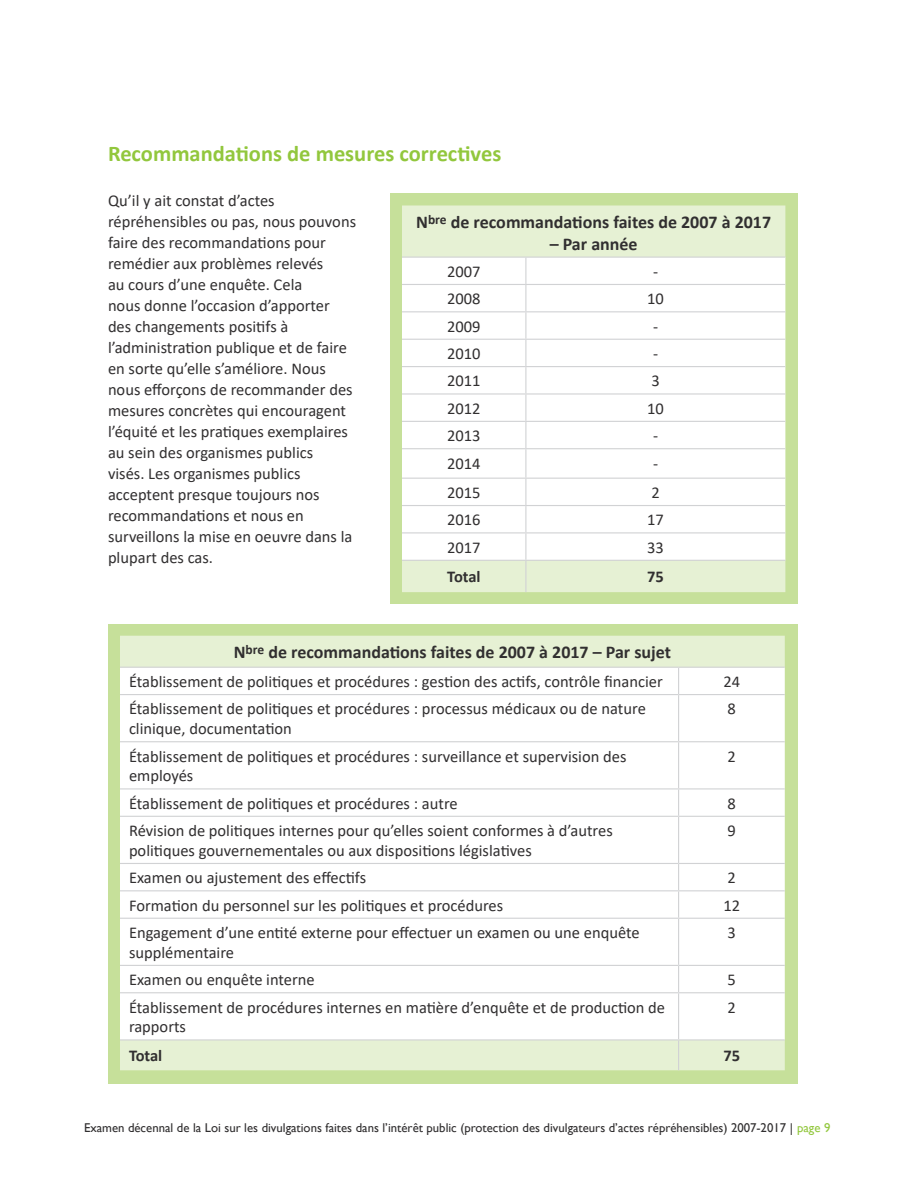
<style>
.page{position:relative;width:918px;height:1188px;background:#fff}
.page>*{position:absolute;margin:0;border:0;box-sizing:border-box;transform-origin:0 0}
.t1{font:700 22.5px "Calibri";color:#92c73d}
.t2{font:700 18px "Calibri";color:#312f30}
.t3{font:16.5px/21px "Calibri";color:#312f30}
.t4{font:700 16.5px "Calibri";color:#312f30}
.t5{font:12.75px "Gill Sans";color:#312f30}
.s1{color:#92c73d}
</style>
<div class="page">
<div style="left:108px;top:624px;width:690px;height:460px;background:#c6e09a"></div>
<div style="left:390px;top:194px;width:408px;height:410px;background:#c6e09a"></div>
<div style="left:402px;top:206px;width:383px;height:386px;background:#e6f1d4"></div>
<div style="left:402px;top:258px;width:383px;height:302px;background:#fff"></div>
<hr style="left:402px;top:257px;width:124px;height:1px;background:#d1d2d4">
<hr style="left:526px;top:257px;width:259px;height:1px;background:#d1d2d4">
<hr style="left:402px;top:284px;width:124px;height:1px;background:#d1d2d4">
<hr style="left:526px;top:284px;width:259px;height:1px;background:#d1d2d4">
<hr style="left:402px;top:311px;width:124px;height:1px;background:#d1d2d4">
<hr style="left:526px;top:311px;width:259px;height:1px;background:#d1d2d4">
<hr style="left:402px;top:339px;width:124px;height:1px;background:#d1d2d4">
<hr style="left:526px;top:339px;width:259px;height:1px;background:#d1d2d4">
<hr style="left:402px;top:366px;width:124px;height:1px;background:#d1d2d4">
<hr style="left:526px;top:366px;width:259px;height:1px;background:#d1d2d4">
<hr style="left:402px;top:393px;width:124px;height:2px;background:#d1d2d4">
<hr style="left:526px;top:393px;width:259px;height:2px;background:#d1d2d4">
<hr style="left:402px;top:421px;width:124px;height:1px;background:#d1d2d4">
<hr style="left:526px;top:421px;width:259px;height:1px;background:#d1d2d4">
<hr style="left:402px;top:448px;width:124px;height:1px;background:#d1d2d4">
<hr style="left:526px;top:448px;width:259px;height:1px;background:#d1d2d4">
<hr style="left:402px;top:478px;width:124px;height:1px;background:#d1d2d4">
<hr style="left:526px;top:478px;width:259px;height:1px;background:#d1d2d4">
<hr style="left:402px;top:505px;width:124px;height:1px;background:#d1d2d4">
<hr style="left:526px;top:505px;width:259px;height:1px;background:#d1d2d4">
<hr style="left:402px;top:532px;width:124px;height:1px;background:#d1d2d4">
<hr style="left:526px;top:532px;width:259px;height:1px;background:#d1d2d4">
<svg style="left:525px;top:258px;width:1px;height:302px"></svg>
<hr style="left:402px;top:560px;width:124px;height:1px;background:#d1d2d4">
<hr style="left:526px;top:560px;width:259px;height:1px;background:#d1d2d4">
<hr style="left:525px;top:561px;width:1px;height:31px;background:#d1d2d4">
<div style="left:120px;top:636px;width:665px;height:434px;background:#e6f1d4"></div>
<div style="left:120px;top:668px;width:665px;height:371px;background:#fff"></div>
<hr style="left:120px;top:667px;width:559px;height:1px;background:#d1d2d4">
<hr style="left:679px;top:667px;width:106px;height:1px;background:#d1d2d4">
<svg style="left:678px;top:668px;width:1px;height:26px"></svg>
<hr style="left:120px;top:694px;width:559px;height:1px;background:#d1d2d4">
<hr style="left:679px;top:694px;width:106px;height:1px;background:#d1d2d4">
<hr style="left:678px;top:695px;width:1px;height:46px;background:#d1d2d4">
<hr style="left:120px;top:741px;width:559px;height:1px;background:#d1d2d4">
<hr style="left:679px;top:741px;width:106px;height:1px;background:#d1d2d4">
<hr style="left:678px;top:742px;width:1px;height:46px;background:#d1d2d4">
<hr style="left:120px;top:788px;width:559px;height:1px;background:#d1d2d4">
<hr style="left:679px;top:788px;width:106px;height:1px;background:#d1d2d4">
<svg style="left:678px;top:789px;width:1px;height:27px"></svg>
<hr style="left:120px;top:816px;width:559px;height:1px;background:#d1d2d4">
<hr style="left:679px;top:816px;width:106px;height:1px;background:#d1d2d4">
<hr style="left:678px;top:817px;width:1px;height:46px;background:#d1d2d4">
<hr style="left:120px;top:863px;width:559px;height:1px;background:#d1d2d4">
<hr style="left:679px;top:863px;width:106px;height:1px;background:#d1d2d4">
<hr style="left:120px;top:890px;width:559px;height:1px;background:#d1d2d4">
<hr style="left:679px;top:890px;width:106px;height:1px;background:#d1d2d4">
<svg style="left:678px;top:864px;width:1px;height:54px"></svg>
<hr style="left:120px;top:918px;width:559px;height:1px;background:#d1d2d4">
<hr style="left:679px;top:918px;width:106px;height:1px;background:#d1d2d4">
<hr style="left:678px;top:919px;width:1px;height:46px;background:#d1d2d4">
<hr style="left:120px;top:965px;width:559px;height:1px;background:#d1d2d4">
<hr style="left:679px;top:965px;width:106px;height:1px;background:#d1d2d4">
<svg style="left:678px;top:966px;width:1px;height:26px"></svg>
<hr style="left:120px;top:992px;width:559px;height:1px;background:#d1d2d4">
<hr style="left:679px;top:992px;width:106px;height:1px;background:#d1d2d4">
<hr style="left:678px;top:993px;width:1px;height:46px;background:#d1d2d4">
<hr style="left:120px;top:1039px;width:559px;height:2px;background:#d1d2d4">
<hr style="left:679px;top:1039px;width:106px;height:2px;background:#d1d2d4">
<svg style="left:678px;top:1041px;width:1px;height:29px"></svg>
<p class="t1" style="left:108px;top:137px;width:395px">Recommandations de mesures correctives</p>
<p class="t3" style="left:108px;top:189px;width:250px">Qu’il y ait constat d’actes répréhensibles ou pas, nous pouvons faire des recommandations pour remédier aux problèmes relevés<br>au cours d’une enquête. Cela<br>nous donne l’occasion d’apporter des changements positifs à l’administration publique et de faire en sorte qu’elle s’améliore. Nous nous efforçons de recommander des mesures concrètes qui encouragent l’équité et les pratiques exemplaires au sein des organismes publics<br>visés. Les organismes publics acceptent presque toujours nos recommandations et nous en surveillons la mise en oeuvre dans la plupart des cas.</p>
<p class="t2" style="left:416px;top:209px;width:356px">N<sup>bre</sup> de recommandations faites de 2007 à 2017</p>
<p class="t2" style="left:550px;top:231px;width:89px">– Par année</p>
<p class="t3" style="left:447px;top:261px;width:35px">2007</p>
<p class="t3" style="left:653px;top:261px;width:7px">-</p>
<p class="t3" style="left:447px;top:288px;width:35px">2008</p>
<p class="t3" style="left:647px;top:288px;width:18px">10</p>
<p class="t3" style="left:447px;top:315px;width:35px">2009</p>
<p class="t3" style="left:653px;top:315px;width:7px">-</p>
<p class="t3" style="left:447px;top:343px;width:35px">2010</p>
<p class="t3" style="left:653px;top:343px;width:7px">-</p>
<p class="t3" style="left:447px;top:370px;width:35px">2011</p>
<p class="t3" style="left:651px;top:370px;width:10px">3</p>
<p class="t3" style="left:447px;top:397px;width:35px">2012</p>
<p class="t3" style="left:647px;top:397px;width:18px">10</p>
<p class="t3" style="left:447px;top:425px;width:35px">2013</p>
<p class="t3" style="left:653px;top:425px;width:7px">-</p>
<p class="t3" style="left:447px;top:452px;width:35px">2014</p>
<p class="t3" style="left:653px;top:452px;width:7px">-</p>
<p class="t3" style="left:447px;top:482px;width:35px">2015</p>
<p class="t3" style="left:651px;top:482px;width:10px">2</p>
<p class="t3" style="left:447px;top:509px;width:35px">2016</p>
<p class="t3" style="left:647px;top:509px;width:18px">17</p>
<p class="t3" style="left:447px;top:536px;width:35px">2017</p>
<p class="t3" style="left:647px;top:536px;width:18px">33</p>
<p class="t4" style="left:447px;top:565px;width:35px">Total</p>
<p class="t4" style="left:647px;top:565px;width:18px">75</p>
<p class="t2" style="left:234px;top:639px;width:439px">N<sup>bre</sup> de recommandations faites de 2007 à 2017 – Par sujet</p>
<p class="t3" style="left:129px;top:671px;width:535px">Établissement de politiques et procédures : gestion des actifs, contrôle financier</p>
<p class="t3" style="left:723px;top:671px;width:18px">24</p>
<p class="t3" style="left:129px;top:699px;width:518px;line-height:19.8px">Établissement de politiques et procédures : processus médicaux ou de nature clinique, documentation</p>
<p class="t3" style="left:728px;top:698px;width:10px">8</p>
<p class="t3" style="left:129px;top:745px;width:499px">Établissement de politiques et procédures : surveillance et supervision des</p>
<p class="t3" style="left:129px;top:765px;width:66px">employés</p>
<p class="t3" style="left:728px;top:745px;width:10px">2</p>
<p class="t3" style="left:129px;top:792px;width:330px">Établissement de politiques et procédures : autre</p>
<p class="t3" style="left:728px;top:792px;width:10px">8</p>
<p class="t3" style="left:129px;top:820px;width:485px">Révision de politiques internes pour qu’elles soient conformes à d’autres</p>
<p class="t3" style="left:129px;top:840px;width:404px">politiques gouvernementales ou aux dispositions législatives</p>
<p class="t3" style="left:728px;top:820px;width:10px">9</p>
<p class="t3" style="left:129px;top:867px;width:239px">Examen ou ajustement des effectifs</p>
<p class="t3" style="left:728px;top:867px;width:10px">2</p>
<p class="t3" style="left:129px;top:894px;width:376px">Formation du personnel sur les politiques et procédures</p>
<p class="t3" style="left:723px;top:894px;width:18px">12</p>
<p class="t3" style="left:129px;top:922px;width:512px;line-height:19.8px">Engagement d’une entité externe pour effectuer un examen ou une enquête supplémentaire</p>
<p class="t3" style="left:728px;top:922px;width:10px">3</p>
<p class="t3" style="left:129px;top:969px;width:187px">Examen ou enquête interne</p>
<p class="t3" style="left:728px;top:969px;width:10px">5</p>
<p class="t3" style="left:129px;top:997px;width:538px;line-height:19.8px">Établissement de procédures internes en matière d’enquête et de production de rapports</p>
<p class="t3" style="left:728px;top:996px;width:10px">2</p>
<p class="t4" style="left:129px;top:1044px;width:35px">Total</p>
<p class="t4" style="left:723px;top:1044px;width:18px">75</p>
<p class="t5" style="left:84px;top:1121px;width:748px">Examen décennal de la Loi sur les divulgations faites dans l’intérêt public (protection des divulgateurs d’actes répréhensibles) 2007-2017 | <span class="s1">page 9</span></p>
</div>
